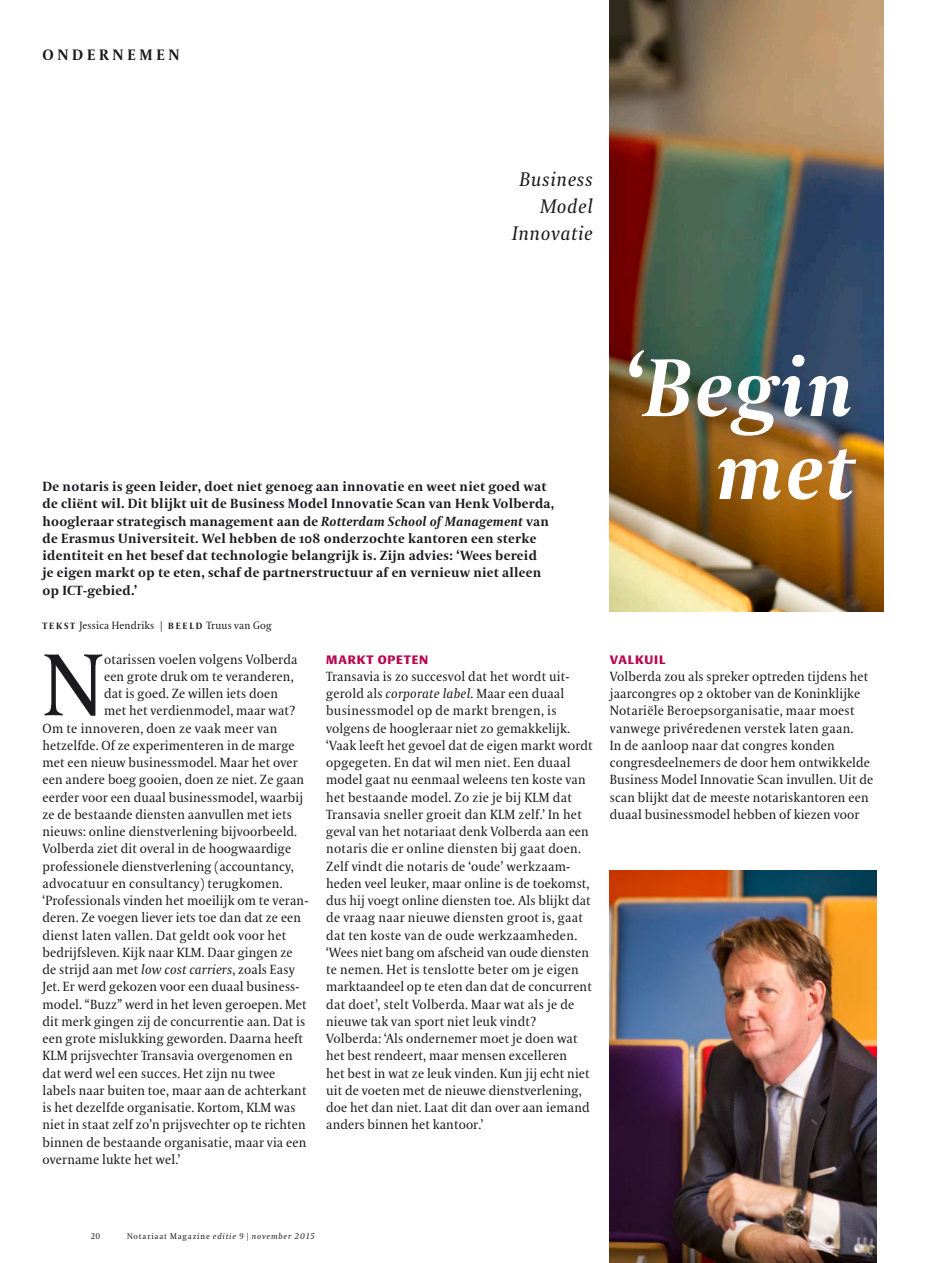
<style>
.page{position:relative;width:936px;height:1263px;background:#fff}
.page>*{position:absolute;margin:0;border:0;box-sizing:border-box;transform-origin:0 0}
.t1{font:87.3px "VPRO Coranto";color:#1a1a1f}
.t2{font:italic 700 81.15px/82.9px "VPRO Coranto";letter-spacing:.02em;color:#fff;text-align:right}
.t3{font:italic 19.5px/27px "VPRO Coranto";letter-spacing:.03em;color:#1a1a1f;text-align:right}
.t4{font:700 15px "VPRO Coranto";letter-spacing:.25em;color:#1a1a1f}
.t5{font:13.2px/17.2px "VPRO Coranto";letter-spacing:.01em;color:#1a1a1f}
.t6{font:700 13.2px/17.2px "VPRO Coranto";letter-spacing:.02em;color:#1a1a1f}
.t7{font:700 12px "VPRO Vesta";letter-spacing:.07em;color:#b80852}
.t8{font:10.5px "VPRO Coranto";letter-spacing:.02em;color:#1a1a1f}
.t9{font:italic 8.25px "VPRO Coranto";letter-spacing:.1em;color:#1a1a1f}
.t10{font:8.25px "VPRO Coranto Cn";color:#1a1a1f}
.s1{font-style:italic}
.s2{font-weight:700;font-size:9px}
.s3{font-style:normal}
.s4{font-family:"VPRO Coranto Cn";font-style:normal}
</style>
<div class="page">
<img style="left:609px;top:0;width:275px;height:612px">
<img style="left:609px;top:871px;width:267px;height:392px">
<p class="t4" style="left:43px;top:45px;width:138px">Ondernemen</p>
<h3 class="t3" style="left:512px;top:166px;width:82px">Business<br>Model<br>Innovatie</h3>
<p class="t6" style="left:43px;top:478px;width:513px">De notaris is geen leider, doet niet genoeg aan innovatie en weet niet goed wat de cliënt wil. Dit blijkt uit de Business Model Innovatie Scan van Henk Volberda, hoogleraar strategisch management aan de <span class="s1">Rotterdam School of Management</span> van de Erasmus Universiteit. Wel hebben de 108 onderzochte kantoren een sterke identiteit en het besef dat technologie belangrijk is. Zijn advies: ‘Wees bereid<br>je eigen markt op te eten, schaf de partnerstructuur af en vernieuw niet alleen op ICT-gebied.’</p>
<p class="t8" style="left:43px;top:619px;width:231px"><span class="s2">T E K S T</span> Jessica Hendriks | <span class="s2">b e e l d</span> Truus van Gog</p>
<h1 class="t1" style="left:43px;top:634px;width:62px">N</h1>
<p class="t5" style="left:104px;top:650px;width:195px">otarissen voelen volgens Volberda</p>
<p class="t5" style="left:104px;top:668px;width:191px">een grote druk om te veranderen,</p>
<p class="t5" style="left:104px;top:685px;width:175px">dat is goed. Ze willen iets doen</p>
<p class="t5" style="left:104px;top:702px;width:193px">met het verdienmodel, maar wat?</p>
<p class="t5" style="left:43px;top:719px;width:236px">Om te innoveren, doen ze vaak meer van</p>
<p class="t5" style="left:43px;top:737px;width:254px">hetzelfde. Of ze experimenteren in de marge</p>
<p class="t5" style="left:43px;top:754px;width:257px">met een nieuw businessmodel. Maar het over</p>
<p class="t5" style="left:43px;top:771px;width:263px">een andere boeg gooien, doen ze niet. Ze gaan</p>
<p class="t5" style="left:43px;top:788px;width:262px">eerder voor een duaal businessmodel, waarbij</p>
<p class="t5" style="left:43px;top:806px;width:251px">ze de bestaande diensten aanvullen met iets</p>
<p class="t5" style="left:43px;top:823px;width:256px">nieuws: online dienstverlening bijvoorbeeld.</p>
<p class="t5" style="left:43px;top:840px;width:250px">Volberda ziet dit overal in de hoogwaardige</p>
<p class="t5" style="left:43px;top:857px;width:253px">professionele dienstverlening (accountancy,</p>
<p class="t5" style="left:43px;top:875px;width:242px">advocatuur en consultancy) terugkomen.</p>
<p class="t5" style="left:43px;top:892px;width:267px">‘Professionals vinden het moeilijk om te veran-</p>
<p class="t5" style="left:43px;top:909px;width:260px">deren. Ze voegen liever iets toe dan dat ze een</p>
<p class="t5" style="left:43px;top:926px;width:245px">dienst laten vallen. Dat geldt ook voor het</p>
<p class="t5" style="left:43px;top:944px;width:252px">bedrijfsleven. Kijk naar KLM. Daar gingen ze</p>
<p class="t5" style="left:43px;top:961px;width:254px">de strijd aan met <span class="s1">low cost carriers</span>, zoals Easy</p>
<p class="t5" style="left:43px;top:978px;width:258px">Jet. Er werd gekozen voor een duaal business-</p>
<p class="t5" style="left:43px;top:995px;width:266px">model. “Buzz” werd in het leven geroepen. Met</p>
<p class="t5" style="left:43px;top:1013px;width:264px">dit merk gingen zij de concurrentie aan. Dat is</p>
<p class="t5" style="left:43px;top:1030px;width:262px">een grote mislukking geworden. Daarna heeft</p>
<p class="t5" style="left:43px;top:1047px;width:251px">KLM prijsvechter Transavia overgenomen en</p>
<p class="t5" style="left:43px;top:1064px;width:234px">dat werd wel een succes. Het zijn nu twee</p>
<p class="t5" style="left:43px;top:1082px;width:265px">labels naar buiten toe, maar aan de achterkant</p>
<p class="t5" style="left:43px;top:1099px;width:254px">is het dezelfde organisatie. Kortom, KLM was</p>
<p class="t5" style="left:43px;top:1116px;width:265px">niet in staat zelf zo’n prijsvechter op te richten</p>
<p class="t5" style="left:43px;top:1133px;width:265px">binnen de bestaande organisatie, maar via een</p>
<p class="t5" style="left:43px;top:1151px;width:139px">overname lukte het wel.’</p>
<p class="t7" style="left:326px;top:654px;width:104px">MARKT OPETEN</p>
<p class="t5" style="left:326px;top:668px;width:268px">Transavia is zo succesvol dat het wordt uit&shy;gerold als <span class="s1">corporate label</span>. Maar een duaal businessmodel op de markt brengen, is volgens de hoogleraar niet zo gemakkelijk. ‘Vaak leeft het gevoel dat de eigen markt wordt opgegeten. En dat wil men niet. Een duaal model gaat nu eenmaal weleens ten koste van het bestaande model. Zo zie je bij KLM dat Transavia sneller groeit dan KLM zelf.’ In het geval van het notariaat denk Volberda aan een notaris die er online diensten bij gaat doen.<br>Zelf vindt die notaris de ‘oude’ werkzaam&shy;heden veel leuker, maar online is de toekomst, dus hij voegt online diensten toe. Als blijkt dat de vraag naar nieuwe diensten groot is, gaat dat ten koste van de oude werkzaamheden. ‘Wees niet bang om afscheid van oude diensten te nemen. Het is tenslotte beter om je eigen marktaandeel op te eten dan dat de concurrent dat doet’, stelt Volberda. Maar wat als je de nieuwe tak van sport niet leuk vindt?<br>Volberda: ‘Als ondernemer moet je doen wat het best rendeert, maar mensen excelleren<br>het best in wat ze leuk vinden. Kun jij echt niet uit de voeten met de nieuwe dienstverlening, doe het dan niet. Laat dit dan over aan iemand anders binnen het kantoor.’</p>
<h2 class="t2" style="left:624px;top:345px;width:231px">‘Begin met</h2>
<p class="t7" style="left:609px;top:654px;width:57px">VALKUIL</p>
<p class="t5" style="left:609px;top:668px;width:265px">Volberda zou als spreker optreden tijdens het jaarcongres op 2 oktober van de Koninklijke Notariële Beroepsorganisatie, maar moest vanwege privéredenen verstek laten gaan.<br>In de aanloop naar dat congres konden congresdeelnemers de door hem ontwikkelde Business Model Innovatie Scan invullen. Uit de scan blijkt dat de meeste notariskantoren een duaal businessmodel hebben of kiezen voor</p>
<p class="t10" style="left:91px;top:1231px;width:11px">20</p>
<p class="t9" style="left:127px;top:1231px;width:189px"><span class="s3">Notariaat Magazine</span> editie <span class="s4">9 |</span> november 2015</p>
</div>
